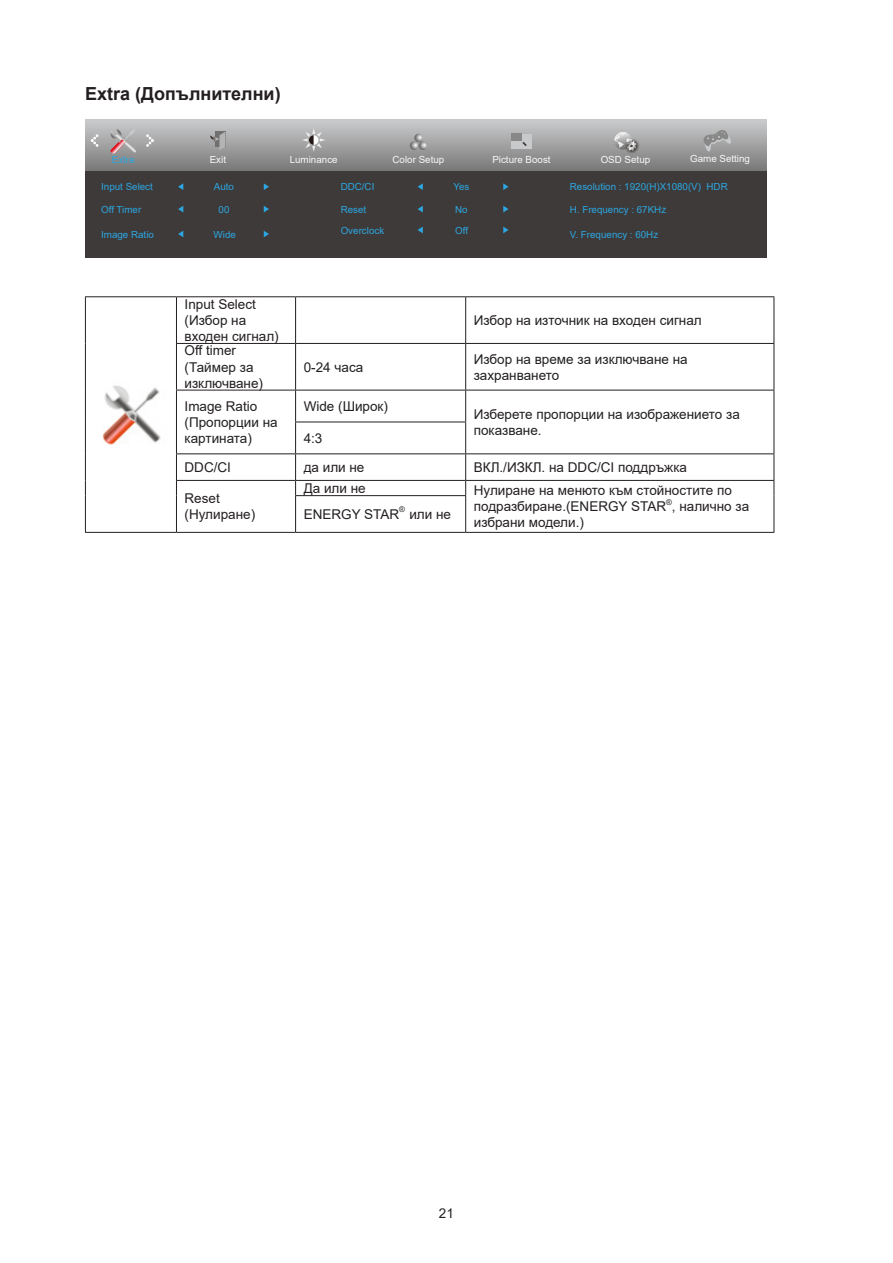
<style>
.page{position:relative;width:893px;height:1263px;background:#fff}
.page>*{position:absolute;margin:0;border:0;box-sizing:border-box;transform-origin:0 0}
.Heading_3{font:700 18px "Arial";color:#231f20}
.无间隔{font:13.5px/16.2px "Arial";color:#231f20}
.正文_text-1{font:13.5px "Arial";color:#231f20}
.t1{font:9.75px "Arial";color:#2ca6e0}
.t2{font:9.75px "Arial";color:#f7f7f7}
.无间隔-2{font:7.8px "Arial";color:#231f20}
</style>
<div class="page">
<svg style="left:85px;top:119px;width:681px;height:52px;background:#a1a1a2"></svg>
<div style="left:85px;top:171px;width:681px;height:87px;background:#3e3a39"></div>
<svg style="left:91px;top:134px;width:8px;height:13px"></svg>
<svg style="left:146px;top:134px;width:8px;height:13px"></svg>
<div style="left:511px;top:134px;width:21px;height:15px;background:#c8c9ca"></div>
<div style="left:511px;top:134px;width:11px;height:7px;background:#888"></div>
<svg style="left:522px;top:141px;width:5px;height:5px"></svg>
<img style="left:624px;top:138px;width:17px;height:18px">
<svg style="left:614px;top:132px;width:23px;height:19px"></svg>
<svg style="left:210px;top:131px;width:15px;height:19px"></svg>
<svg style="left:302px;top:128px;width:23px;height:24px"></svg>
<svg style="left:410px;top:134px;width:17px;height:16px"></svg>
<svg style="left:178px;top:231px;width:5px;height:6px"></svg>
<svg style="left:264px;top:231px;width:5px;height:6px"></svg>
<svg style="left:178px;top:183px;width:5px;height:7px"></svg>
<svg style="left:264px;top:183px;width:5px;height:7px"></svg>
<svg style="left:178px;top:206px;width:5px;height:6px"></svg>
<svg style="left:264px;top:206px;width:5px;height:6px"></svg>
<svg style="left:418px;top:183px;width:5px;height:7px"></svg>
<svg style="left:503px;top:183px;width:5px;height:7px"></svg>
<svg style="left:418px;top:206px;width:5px;height:6px"></svg>
<svg style="left:503px;top:206px;width:5px;height:6px"></svg>
<svg style="left:110px;top:129px;width:28px;height:25px"></svg>
<svg style="left:703px;top:130px;width:28px;height:22px"></svg>
<svg style="left:418px;top:227px;width:5px;height:6px"></svg>
<svg style="left:503px;top:227px;width:5px;height:6px"></svg>
<hr style="left:85px;top:296px;width:91px;height:1px;background:#231f20">
<hr style="left:85px;top:297px;width:1px;height:46px;background:#231f20">
<hr style="left:176px;top:296px;width:120px;height:1px;background:#231f20">
<hr style="left:176px;top:297px;width:1px;height:46px;background:#231f20">
<hr style="left:296px;top:296px;width:170px;height:1px;background:#231f20">
<hr style="left:295px;top:297px;width:1px;height:46px;background:#231f20">
<hr style="left:466px;top:296px;width:308px;height:1px;background:#231f20">
<hr style="left:465px;top:297px;width:1px;height:46px;background:#231f20">
<hr style="left:774px;top:297px;width:1px;height:46px;background:#231f20">
<hr style="left:85px;top:343px;width:1px;height:47px;background:#231f20">
<hr style="left:176px;top:343px;width:120px;height:1px;background:#231f20">
<hr style="left:176px;top:344px;width:1px;height:46px;background:#231f20">
<hr style="left:296px;top:343px;width:170px;height:1px;background:#231f20">
<hr style="left:295px;top:344px;width:1px;height:46px;background:#231f20">
<hr style="left:466px;top:343px;width:308px;height:1px;background:#231f20">
<hr style="left:465px;top:344px;width:1px;height:46px;background:#231f20">
<hr style="left:774px;top:344px;width:1px;height:46px;background:#231f20">
<hr style="left:85px;top:390px;width:1px;height:32px;background:#231f20">
<hr style="left:176px;top:390px;width:120px;height:1px;background:#231f20">
<hr style="left:176px;top:390px;width:1px;height:32px;background:#231f20">
<hr style="left:296px;top:390px;width:170px;height:1px;background:#231f20">
<hr style="left:295px;top:390px;width:1px;height:32px;background:#231f20">
<hr style="left:466px;top:390px;width:308px;height:1px;background:#231f20">
<hr style="left:465px;top:390px;width:1px;height:32px;background:#231f20">
<hr style="left:774px;top:390px;width:1px;height:32px;background:#231f20">
<hr style="left:85px;top:422px;width:1px;height:32px;background:#231f20">
<hr style="left:176px;top:422px;width:1px;height:31px;background:#231f20">
<hr style="left:295px;top:422px;width:171px;height:1px;background:#231f20">
<hr style="left:295px;top:422px;width:1px;height:31px;background:#231f20">
<hr style="left:465px;top:422px;width:1px;height:31px;background:#231f20">
<hr style="left:774px;top:422px;width:1px;height:31px;background:#231f20">
<hr style="left:176px;top:453px;width:120px;height:1px;background:#231f20">
<hr style="left:296px;top:453px;width:170px;height:1px;background:#231f20">
<hr style="left:466px;top:453px;width:308px;height:1px;background:#231f20">
<svg style="left:85px;top:454px;width:1px;height:42px"></svg>
<hr style="left:176px;top:480px;width:120px;height:1px;background:#231f20">
<svg style="left:176px;top:454px;width:1px;height:42px"></svg>
<hr style="left:296px;top:480px;width:170px;height:1px;background:#231f20">
<svg style="left:295px;top:454px;width:1px;height:41px"></svg>
<hr style="left:466px;top:480px;width:308px;height:1px;background:#231f20">
<svg style="left:465px;top:454px;width:1px;height:41px"></svg>
<svg style="left:774px;top:454px;width:1px;height:42px"></svg>
<hr style="left:85px;top:496px;width:1px;height:36px;background:#231f20">
<hr style="left:176px;top:496px;width:1px;height:36px;background:#231f20">
<hr style="left:295px;top:495px;width:171px;height:1px;background:#231f20">
<hr style="left:295px;top:496px;width:1px;height:36px;background:#231f20">
<hr style="left:465px;top:496px;width:1px;height:36px;background:#231f20">
<hr style="left:774px;top:496px;width:1px;height:36px;background:#231f20">
<hr style="left:85px;top:532px;width:91px;height:1px;background:#231f20">
<hr style="left:176px;top:532px;width:120px;height:1px;background:#231f20">
<hr style="left:296px;top:532px;width:170px;height:1px;background:#231f20">
<hr style="left:466px;top:532px;width:308px;height:1px;background:#231f20">
<img style="left:102px;top:385px;width:59px;height:60px">
<p class="Heading_3" style="left:85px;top:81px;width:197px">Extra (Допълнителни)</p>
<p class="t1" style="left:112px;top:153px;width:24px">Extra</p>
<p class="t2" style="left:690px;top:152px;width:61px">Game Setting</p>
<p class="t2" style="left:210px;top:153px;width:18px">Exit</p>
<p class="t2" style="left:290px;top:153px;width:49px">Luminance</p>
<p class="t2" style="left:393px;top:153px;width:53px">Color Setup</p>
<p class="t2" style="left:492px;top:153px;width:60px">Picture Boost</p>
<p class="t2" style="left:601px;top:153px;width:51px">OSD Setup</p>
<p class="t1" style="left:101px;top:180px;width:53px">Input Select</p>
<p class="t1" style="left:214px;top:180px;width:22px">Auto</p>
<p class="t1" style="left:101px;top:202px;width:42px">Off Timer</p>
<p class="t1" style="left:219px;top:202px;width:12px">00</p>
<p class="t1" style="left:101px;top:227px;width:54px">Image Ratio</p>
<p class="t1" style="left:214px;top:227px;width:24px">Wide</p>
<p class="无间隔" style="left:185px;top:296px;width:96px">Input Select (Избор на входен сигнал)</p>
<p class="无间隔" style="left:185px;top:342px;width:80px">Off timer (Таймер за изключване)</p>
<p class="t1" style="left:341px;top:180px;width:35px">DDC/CI</p>
<p class="t1" style="left:453px;top:180px;width:17px">Yes</p>
<p class="t1" style="left:341px;top:202px;width:27px">Reset</p>
<p class="t1" style="left:455px;top:202px;width:14px">No</p>
<p class="t1" style="left:341px;top:223px;width:45px">Overclock</p>
<p class="t1" style="left:455px;top:223px;width:15px">Off</p>
<p class="t1" style="left:570px;top:180px;width:159px">Resolution : 1920(H)X1080(V) HDR</p>
<p class="t1" style="left:570px;top:202px;width:98px">H. Frequency : 67KHz</p>
<p class="t1" style="left:570px;top:227px;width:90px">V. Frequency : 60Hz</p>
<p class="正文_text-1" style="left:474px;top:311px;width:229px">Избор на източник на входен сигнал</p>
<p class="无间隔" style="left:304px;top:359px;width:61px">0-24 часа</p>
<p class="无间隔" style="left:474px;top:351px;width:215px">Избор на време за изключване на захранването</p>
<p class="无间隔" style="left:185px;top:398px;width:95px">Image Ratio (Пропорции на картината)</p>
<p class="无间隔" style="left:304px;top:398px;width:86px">Wide (Широк)</p>
<p class="正文_text-1" style="left:304px;top:429px;width:20px">4:3</p>
<p class="无间隔" style="left:474px;top:406px;width:268px">Изберете пропорции на изображението за показване.</p>
<p class="无间隔" style="left:185px;top:459px;width:48px">DDC/CI</p>
<p class="无间隔" style="left:304px;top:459px;width:62px">да или не</p>
<p class="无间隔" style="left:474px;top:459px;width:215px">ВКЛ./ИЗКЛ. на DDC/CI поддръжка</p>
<p class="无间隔" style="left:185px;top:490px;width:72px">Reset (Нулиране)</p>
<p class="无间隔" style="left:304px;top:480px;width:64px">Да или не</p>
<p class="无间隔" style="left:474px;top:482px;width:277px">Нулиране на менюто към стойностите по подразбиране.(ENERGY STAR , налично за</p>
<p class="无间隔-2" style="left:666px;top:497px;width:7px">®</p>
<p class="无间隔" style="left:304px;top:506px;width:97px">ENERGY STAR</p>
<p class="无间隔-2" style="left:399px;top:504px;width:7px">®</p>
<p class="无间隔" style="left:409px;top:506px;width:43px">или не</p>
<p class="无间隔" style="left:474px;top:514px;width:112px">избрани модели.)</p>
<p class="无间隔" style="left:439px;top:1205px;width:17px">21</p>
</div>
